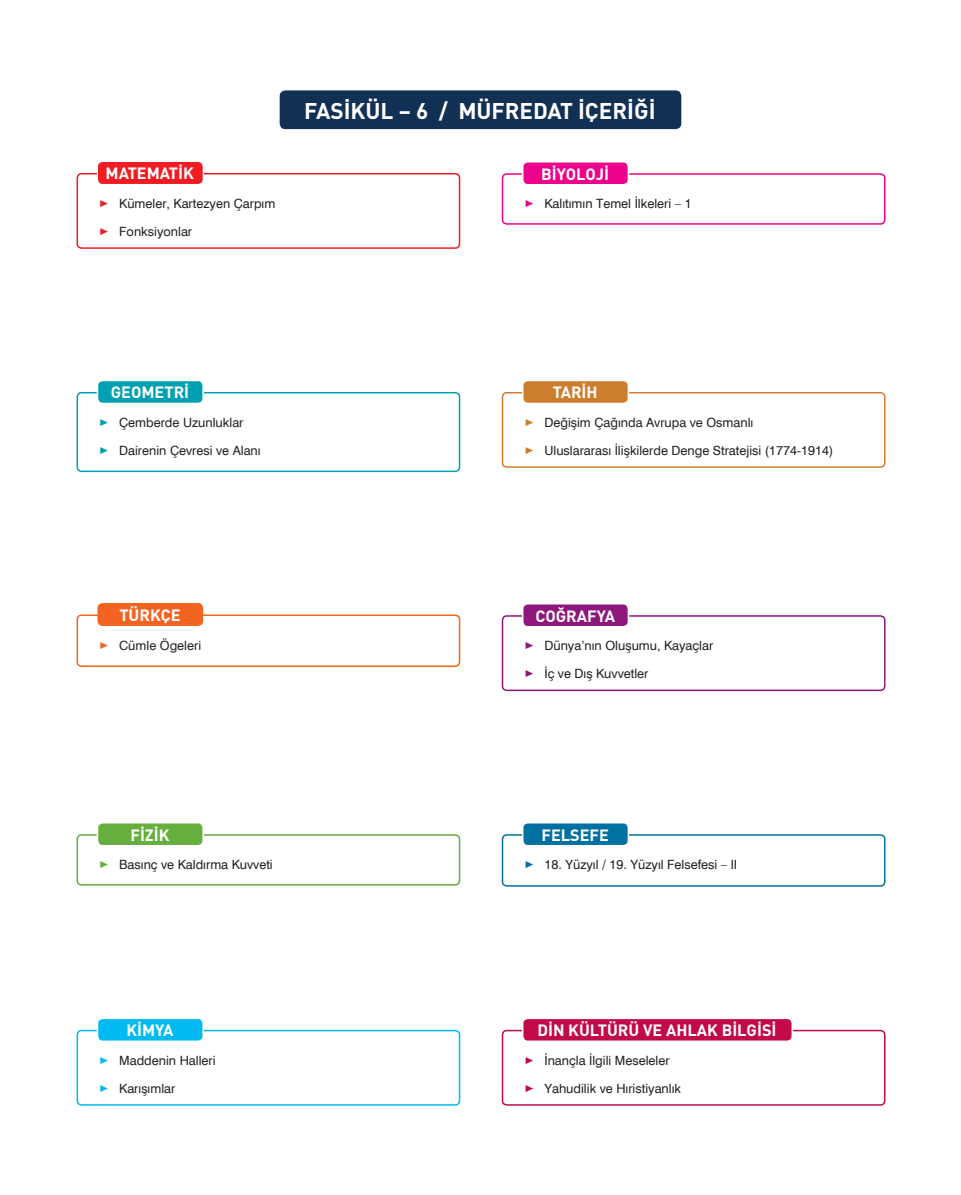
<style>
.page{position:relative;width:961px;height:1195px;background:#fff}
.page>*{position:absolute;margin:0;border:0;box-sizing:border-box;transform-origin:0 0}
.t1{font:22.5px "DINT Bold Tr";color:#fff}
.t2{font:16.2px "DINT Bold Tr";color:#fff}
.M01-konu__P{font:12.75px "Swiss 721 BT";color:#231f20}
.s1{font-family:"M Ma Binary";color:#ee1d23}
.s2{font-family:"M Ma Binary";color:#ed028c}
.s3{font-family:"M Ma Binary";color:#00a0b3}
.s4{font-family:"M Ma Binary";color:#cd7e2c}
.s5{font-family:"M Ma Binary";color:#f36421}
.s6{font-family:"M Ma Binary";color:#66ae3d}
.s7{font-family:"M Ma Binary";color:#8e177c}
.s8{font-family:"M Ma Binary";color:#0071a1}
.s9{font-family:"M Ma Binary";color:#00baf1}
.s10{font-family:"M Ma Binary";color:#c30a49}
</style>
<div class="page">
<div style="left:77px;top:173px;width:383px;height:76px;border:2px solid #ee1d23;border-radius:4px"></div>
<div style="left:97px;top:161px;width:106px;height:23px;background:#ee1d23;border-radius:5px"></div>
<div style="left:97px;top:161px;width:107px;height:24px;border:1px solid #fff;border-radius:5px"></div>
<div style="left:502px;top:173px;width:383px;height:52px;border:2px solid #ed028c;border-radius:4px"></div>
<div style="left:523px;top:162px;width:105px;height:23px;background:#ed028c;border-radius:5px"></div>
<div style="left:522px;top:161px;width:107px;height:24px;border:2px solid #fff;border-radius:5px"></div>
<div style="left:77px;top:392px;width:383px;height:80px;border:2px solid #00a0b3;border-radius:4px"></div>
<div style="left:97px;top:380px;width:106px;height:23px;background:#00a0b3;border-radius:5px"></div>
<div style="left:97px;top:380px;width:107px;height:24px;border:2px solid #fff;border-radius:5px"></div>
<div style="left:502px;top:392px;width:383px;height:76px;border:2px solid #cd7e2c;border-radius:4px"></div>
<div style="left:523px;top:380px;width:105px;height:23px;background:#cd7e2c;border-radius:5px"></div>
<div style="left:522px;top:380px;width:107px;height:24px;border:2px solid #fff;border-radius:5px"></div>
<div style="left:77px;top:614px;width:383px;height:53px;border:2px solid #f36421;border-radius:4px"></div>
<div style="left:97px;top:603px;width:106px;height:23px;background:#f36421;border-radius:5px"></div>
<div style="left:502px;top:615px;width:383px;height:76px;border:2px solid #8e177c;border-radius:4px"></div>
<div style="left:523px;top:604px;width:105px;height:23px;background:#8e177c;border-radius:5px"></div>
<div style="left:522px;top:603px;width:107px;height:24px;border:2px solid #fff;border-radius:5px"></div>
<div style="left:77px;top:834px;width:383px;height:51px;border:2px solid #66ae3d;border-radius:4px"></div>
<div style="left:97px;top:823px;width:106px;height:23px;background:#66ae3d;border-radius:5px"></div>
<div style="left:97px;top:822px;width:107px;height:24px;border:2px solid #fff;border-radius:5px"></div>
<div style="left:502px;top:834px;width:383px;height:53px;border:2px solid #0071a1;border-radius:4px"></div>
<div style="left:523px;top:823px;width:105px;height:23px;background:#0071a1;border-radius:5px"></div>
<div style="left:522px;top:822px;width:107px;height:24px;border:2px solid #fff;border-radius:5px"></div>
<div style="left:77px;top:1030px;width:383px;height:76px;border:2px solid #00baf1;border-radius:4px"></div>
<div style="left:97px;top:1018px;width:106px;height:23px;background:#00baf1;border-radius:5px"></div>
<div style="left:97px;top:1017px;width:107px;height:25px;border:2px solid #fff;border-radius:5px"></div>
<div style="left:502px;top:1030px;width:383px;height:76px;border:2px solid #c30a49;border-radius:4px"></div>
<div style="left:523px;top:1018px;width:269px;height:23px;background:#c30a49;border-radius:5px"></div>
<div style="left:522px;top:1017px;width:271px;height:25px;border:2px solid #fff;border-radius:5px"></div>
<div style="left:279px;top:90px;width:403px;height:40px;background:#122f54;border-radius:6px"></div>
<div style="left:279px;top:89px;width:403px;height:41px;border:1px solid #fff;border-radius:6px"></div>
<p class="t2" style="left:106px;top:163px;width:90px">MATEMATİK</p>
<p class="M01-konu__P" style="left:98px;top:196px;width:179px"><span class="s1">_</span> Kümeler, Kartezyen Çarpım</p>
<p class="M01-konu__P" style="left:98px;top:224px;width:96px"><span class="s1">_</span> Fonksiyonlar</p>
<p class="t1" style="left:304px;top:96px;width:353px">FASİKÜL – 6 / MÜFREDAT İÇERİĞİ</p>
<p class="t2" style="left:541px;top:163px;width:69px">BİYOLOJİ</p>
<p class="M01-konu__P" style="left:523px;top:196px;width:170px"><span class="s2">_</span> Kalıtımın Temel İlkeleri – 1</p>
<p class="t2" style="left:111px;top:382px;width:80px">GEOMETRİ</p>
<p class="M01-konu__P" style="left:98px;top:415px;width:147px"><span class="s3">_</span> Çemberde Uzunluklar</p>
<p class="M01-konu__P" style="left:98px;top:443px;width:164px"><span class="s3">_</span> Dairenin Çevresi ve Alanı</p>
<p class="t2" style="left:553px;top:382px;width:46px">TARİH</p>
<p class="M01-konu__P" style="left:523px;top:415px;width:232px"><span class="s4">_</span> Değişim Çağında Avrupa ve Osmanlı</p>
<p class="M01-konu__P" style="left:523px;top:443px;width:312px"><span class="s4">_</span> Uluslararası İlişkilerde Denge Stratejisi (1774-1914)</p>
<p class="t2" style="left:119px;top:604px;width:63px">TÜRKÇE</p>
<p class="M01-konu__P" style="left:98px;top:637px;width:105px"><span class="s5">_</span> Cümle Ögeleri</p>
<p class="t2" style="left:130px;top:824px;width:41px">FİZİK</p>
<p class="M01-konu__P" style="left:98px;top:857px;width:176px"><span class="s6">_</span> Basınç ve Kaldırma Kuvveti</p>
<p class="t2" style="left:535px;top:605px;width:81px">COĞRAFYA</p>
<p class="M01-konu__P" style="left:523px;top:638px;width:192px"><span class="s7">_</span> Dünya’nın Oluşumu, Kayaçlar</p>
<p class="M01-konu__P" style="left:523px;top:666px;width:127px"><span class="s7">_</span> İç ve Dış Kuvvetler</p>
<p class="t2" style="left:541px;top:824px;width:69px">FELSEFE</p>
<p class="M01-konu__P" style="left:523px;top:857px;width:216px"><span class="s8">_</span> 18. Yüzyıl / 19. Yüzyıl Felsefesi – II</p>
<p class="t2" style="left:126px;top:1020px;width:49px">KİMYA</p>
<p class="M01-konu__P" style="left:98px;top:1053px;width:119px"><span class="s9">_</span> Maddenin Halleri</p>
<p class="M01-konu__P" style="left:98px;top:1081px;width:79px"><span class="s9">_</span> Karışımlar</p>
<p class="t2" style="left:537px;top:1020px;width:241px">DİN KÜLTÜRÜ VE AHLAK BİLGİSİ</p>
<p class="M01-konu__P" style="left:523px;top:1053px;width:148px"><span class="s10">_</span> İnançla İlgili Meseleler</p>
<p class="M01-konu__P" style="left:523px;top:1081px;width:159px"><span class="s10">_</span> Yahudilik ve Hıristiyanlık</p>
</div>
